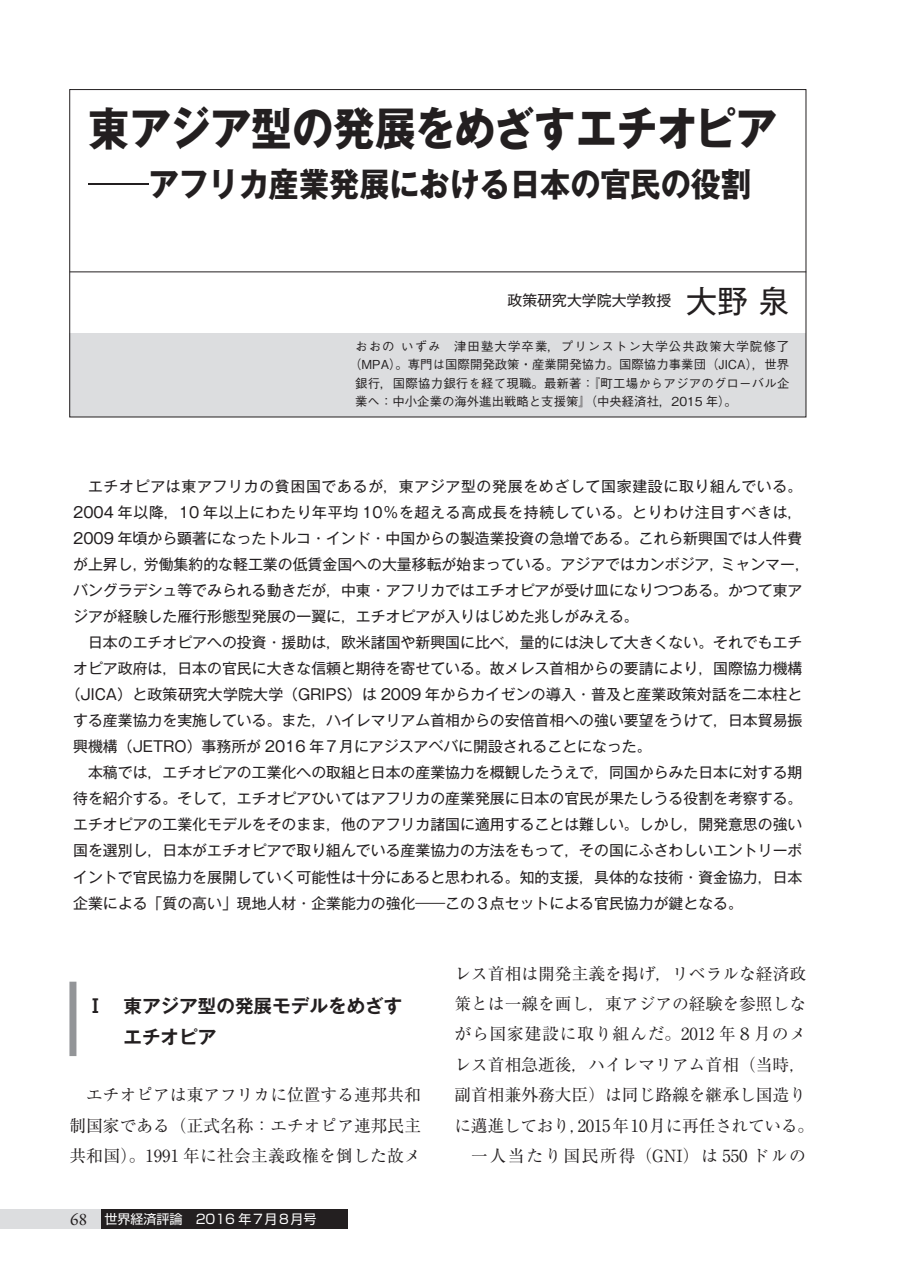
<style>
.page{position:relative;width:903px;height:1275px;background:#fff}
.page>*{position:absolute;margin:0;border:0;box-sizing:border-box;transform-origin:0 0}
.t1{font:700 45.85px "Gothic MB101 Pro";letter-spacing:-.01em;color:#231f20;scale:.9 1}
.t2{font:700 33.43px "Gothic MB101 Pro";color:#231f20;scale:.9 1}
.t3{font:700 18.55px/30.4px "Gothic MB101 Pro De";color:#231f20}
.t4{font:16.8px/30.4px "Ryumin Pro";color:#231f20;text-align:justify}
.t5{font:14.88px/26.1px "Gothic MB101 Pro";color:#231f20}
.t6{font:12.95px "Shin Go Pro";color:#fff}
.t7{font:500 12.42px "Gothic BBB Pro";letter-spacing:.015em;color:#231f20}
.t8{font:500 12.42px "Gothic BBB Pro";letter-spacing:.09em;color:#231f20}
.s1{font-weight:300}
.s2{font-size:30.97px}
.s3{font-family:"Garamond Premr Pro";font-size:17.32px;color:#231f20}
</style>
<div class="page">
<div style="left:101px;top:1209px;width:247px;height:20px;background:#231f20"></div>
<div style="left:0;top:1209px;width:101px;height:20px;background:#dcdddf"></div>
<div style="left:70px;top:333px;width:736px;height:83px;background:#dcdddf"></div>
<hr style="left:70px;top:272px;width:736px;height:1px;background:#231f20">
<div style="left:69px;top:982px;width:7px;height:74px;background:#939598"></div>
<h1 class="t1" style="left:88px;top:90px;width:767px">東アジア型の発展をめざすエチオピア</h1>
<h2 class="t2" style="left:88px;top:156px;width:738px"><span class="s1">―</span>アフリカ産業発展における日本の官民の役割</h2>
<p class="t5" style="left:507px;top:286px;width:283px">政策研究大学院大学教授　<span class="s2">大野 泉</span></p>
<p class="t8" style="left:355px;top:336px;width:435px">おおの いずみ　津田塾大学卒業，プリンストン大学公共政策大学院修了</p>
<p class="t7" style="left:349px;top:354px;width:442px">（MPA）。専門は国際開発政策・産業開発協力。国際協力事業団（JICA），世界</p>
<p class="t7" style="left:355px;top:373px;width:436px">銀行，国際協力銀行を経て現職。最新著：『町工場からアジアのグローバル企</p>
<p class="t7" style="left:355px;top:392px;width:383px">業へ：中小企業の海外進出戦略と支援策』（中央経済社，2015 年）。</p>
<p class="t5" style="left:73px;top:471px;width:738px;text-indent:15px">エチオピアは東アフリカの貧困国であるが，東アジア型の発展をめざして国家建設に取り組んでいる。2004 年以降，10 年以上にわたり年平均 10％を超える高成長を持続している。とりわけ注目すべきは，2009 年頃から顕著になったトルコ・インド・中国からの製造業投資の急増である。これら新興国では人件費が上昇し，労働集約的な軽工業の低賃金国への大量移転が始まっている。アジアではカンボジア，ミャンマー，バングラデシュ等でみられる動きだが，中東・アフリカではエチオピアが受け皿になりつつある。かつて東アジアが経験した雁行形態型発展の一翼に，エチオピアが入りはじめた兆しがみえる。</p>
<p class="t5" style="left:88px;top:627px;width:716px">日本のエチオピアへの投資・援助は，欧米諸国や新興国に比べ，量的には決して大きくない。それでもエチ</p>
<p class="t5" style="left:73px;top:653px;width:731px">オピア政府は，日本の官民に大きな信頼と期待を寄せている。故メレス首相からの要請により，国際協力機構</p>
<p class="t5" style="left:66px;top:679px;width:738px">（JICA）と政策研究大学院大学（GRIPS）は 2009 年からカイゼンの導入・普及と産業政策対話を二本柱と</p>
<p class="t5" style="left:73px;top:705px;width:731px">する産業協力を実施している。また，ハイレマリアム首相からの安倍首相への強い要望をうけて，日本貿易振</p>
<p class="t5" style="left:73px;top:731px;width:580px">興機構（JETRO）事務所が 2016 年７月にアジスアベバに開設されることになった。</p>
<p class="t5" style="left:88px;top:758px;width:716px">本稿では，エチオピアの工業化への取組と日本の産業協力を概観したうえで，同国からみた日本に対する期</p>
<p class="t5" style="left:73px;top:784px;width:731px">待を紹介する。そして，エチオピアひいてはアフリカの産業発展に日本の官民が果たしうる役割を考察する。</p>
<p class="t5" style="left:73px;top:810px;width:731px">エチオピアの工業化モデルをそのまま，他のアフリカ諸国に適用することは難しい。しかし，開発意思の強い</p>
<p class="t5" style="left:73px;top:836px;width:731px">国を選別し，日本がエチオピアで取り組んでいる産業協力の方法をもって，その国にふさわしいエントリーポ</p>
<p class="t5" style="left:73px;top:862px;width:731px">イントで官民協力を展開していく可能性は十分にあると思われる。知的支援，具体的な技術・資金協力，日本</p>
<p class="t5" style="left:73px;top:888px;width:671px">企業による「質の高い」現地人材・企業能力の強化―この３点セットによる官民協力が鍵となる。</p>
<p class="t3" style="left:123px;top:989px;width:281px;text-indent:-37px">Ⅰ　東アジア型の発展モデルをめざすエチオピア</p>
<p class="t4" style="left:69px;top:1078px;width:353px;text-indent:17px">エチオピアは東アフリカに位置する連邦共和制国家である（正式名称：エチオピア連邦民主共和国）。1991 年に社会主義政権を倒した故メ</p>
<p class="t6" style="left:70px;top:1208px;width:248px"><span class="s3">68</span> 世界経済評論　2016 年７月８月号</p>
<p class="t4" style="left:454px;top:957px;width:361px;text-align:center">レス首相は開発主義を掲げ，リベラルな経済政策とは一線を画し，東アジアの経験を参照しながら国家建設に取り組んだ。2012 年８月のメレス首相急逝後，ハイレマリアム首相（当時，副首相兼外務大臣）は同じ路線を継承し国造りに邁進しており，2015年10月に再任されている。一人当たり国民所得（GNI）は 550 ドルの</p>
</div>
